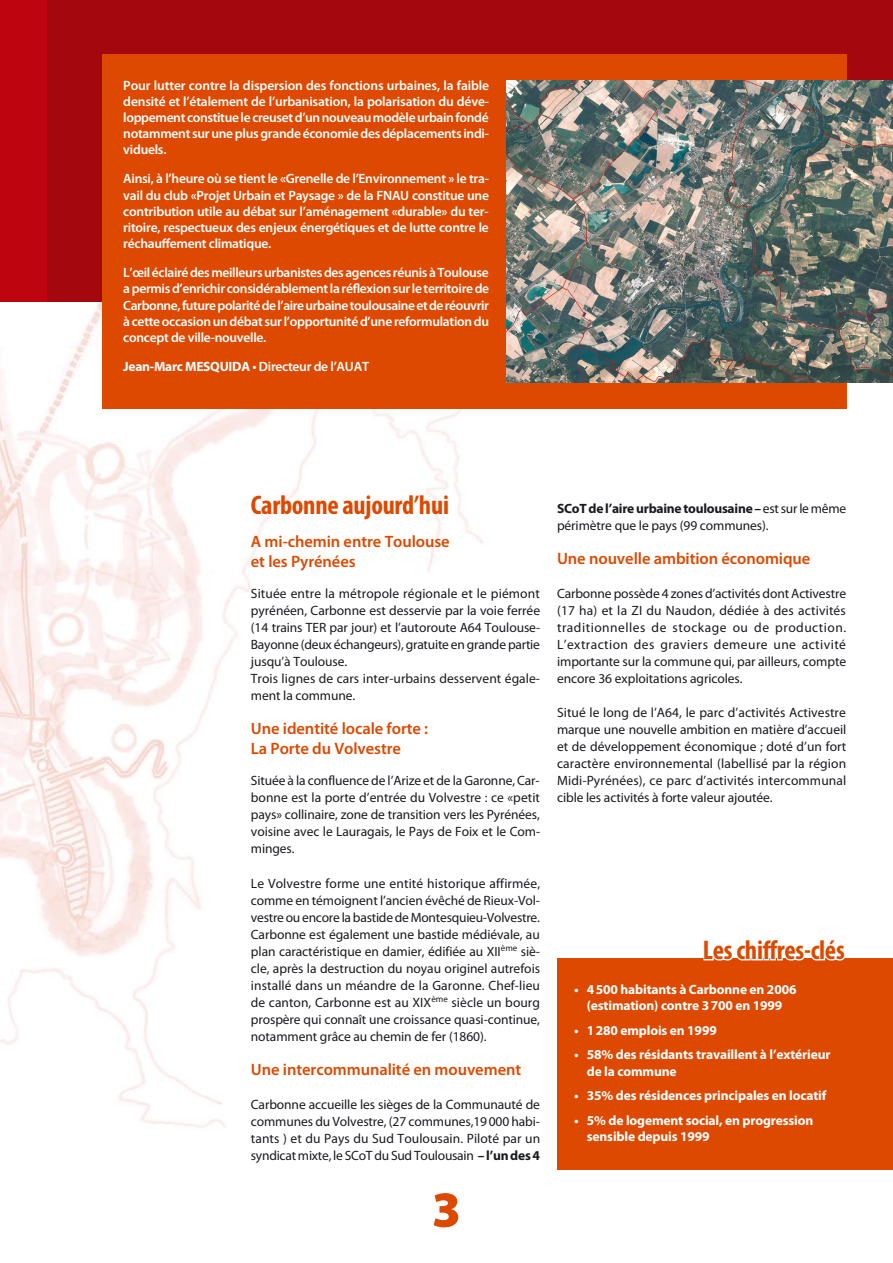
<style>
.page{position:relative;width:893px;height:1263px;background:#fff}
.page>*{position:absolute;margin:0;border:0;box-sizing:border-box;transform-origin:0 0}
.t1{font:900 51px "Myriad Pro";color:#dd4900}
.t2{font:700 condensed 27px "Myriad Pro";letter-spacing:-.01em;color:#dd4900}
.t3{font:600 16.5px/19.8px "Myriad Pro";letter-spacing:-.005em;color:#dd4900}
.t4{font:13.5px/17px "Myriad Pro";letter-spacing:-.005em;color:#191a1e;text-align:justify}
.t5{font:600 13.5px/16.2px "Myriad Pro";letter-spacing:-.02em;color:#fff;text-align:justify}
.t6{font:700 13.5px/16.2px "Myriad Pro";letter-spacing:-.01em;color:#fff}
.s1{font-weight:700}
</style>
<div class="page">
<img style="left:0;top:302px;width:573px;height:868px">
<div style="left:0;top:0;width:893px;height:302px;background:#a4080e"></div>
<div style="left:0;top:0;width:47px;height:302px;background:#bd040f"></div>
<div style="left:102px;top:54px;width:744px;height:354px;background:#dd4900"></div>
<div style="left:557px;top:958px;width:336px;height:211px;background:#dd4900"></div>
<svg style="left:703px;top:958px;width:142px;height:3px"></svg>
<img style="left:506px;top:80px;width:387px;height:303px">
<p class="t5" style="left:123px;top:77px;width:367px">Pour lutter contre la dispersion des fonctions urbaines, la faible densité et l’étalement de l’urbanisation, la polarisation du déve&shy;loppement constitue le creuset d’un nouveau modèle urbain fondé notamment sur une plus grande économie des déplacements indi&shy;viduels.</p>
<p class="t5" style="left:123px;top:171px;width:367px">Ainsi, à l’heure où se tient le «Grenelle de l’Environnement » le tra&shy;vail du club «Projet Urbain et Paysage » de la FNAU constitue une contribution utile au débat sur l’aménagement «durable» du ter&shy;ritoire, respectueux des enjeux énergétiques et de lutte contre le réchauffement climatique.</p>
<p class="t5" style="left:123px;top:265px;width:367px">L’œil éclairé des meilleurs urbanistes des agences réunis à Toulouse a permis d’enrichir considérablement la réflexion sur le territoire de Carbonne, future polarité de l’aire urbaine toulousaine et de réouvrir à cette occasion un débat sur l’opportunité d’une reformulation du concept de ville-nouvelle.</p>
<p class="t5" style="left:123px;top:358px;width:247px"><span class="s1">Jean-Marc MESQUIDA</span> • Directeur de l’AUAT</p>
<h2 class="t2" style="left:251px;top:490px;width:200px">Carbonne aujourd’hui</h2>
<p class="t3" style="left:251px;top:532px;width:200px">A mi-chemin entre Toulouse et les Pyrénées</p>
<p class="t4" style="left:251px;top:586px;width:291px;text-align:left">Située entre la métropole régionale et le piémont pyrénéen, Carbonne est desservie par la voie ferrée (14 trains TER par jour) et l’autoroute A64 Toulouse-Bayonne (deux échangeurs), gratuite en grande partie jusqu’à Toulouse.<br>Trois lignes de cars inter-urbains desservent égale&shy;ment la commune.</p>
<p class="t3" style="left:251px;top:719px;width:179px">Une identité locale forte :<br>La Porte du Volvestre</p>
<p class="t4" style="left:251px;top:773px;width:291px">Située à la confluence de l’Arize et de la Garonne, Car&shy;bonne est la porte d’entrée du Volvestre : ce «petit pays» collinaire, zone de transition vers les Pyrénées, voisine avec le Lauragais, le Pays de Foix et le Com&shy;minges.</p>
<p class="t4" style="left:251px;top:875px;width:291px">Le Volvestre forme une entité historique affirmée, comme en témoignent l’ancien évêché de Rieux-Vol&shy;vestre ou encore la bastide de Montesquieu-Volvestre.<br>Carbonne est également une bastide médiévale, au plan caractéristique en damier, édifiée au XII<sup>ème</sup> siè&shy;cle, après la destruction du noyau originel autrefois installé dans un méandre de la Garonne. Chef-lieu de canton, Carbonne est au XIX<sup>ème</sup> siècle un bourg prospère qui connaît une croissance quasi-continue, notamment grâce au chemin de fer (1860).</p>
<p class="t3" style="left:251px;top:1059px;width:272px">Une intercommunalité en mouvement</p>
<p class="t4" style="left:251px;top:1096px;width:291px">Carbonne accueille les sièges de la Communauté de communes du Volvestre, (27 communes,19 000 habi&shy;tants ) et du Pays du Sud Toulousain. Piloté par un syndicat mixte, le SCoT du Sud Toulousain <span class="s1">– l’un des 4</span></p>
<h1 class="t1" style="left:432px;top:1181px;width:31px">3</h1>
<p class="t4" style="left:557px;top:500px;width:291px"><span class="s1">SCoT de l’aire urbaine toulousaine –</span> est sur le même périmètre que le pays (99 communes).</p>
<p class="t3" style="left:557px;top:549px;width:255px">Une nouvelle ambition économique</p>
<p class="t4" style="left:557px;top:586px;width:291px">Carbonne possède 4 zones d’activités dont Activestre (17 ha) et la ZI du Naudon, dédiée à des activités traditionnelles de stockage ou de production.<br>L’extraction des graviers demeure une activité importante sur la commune qui, par ailleurs, compte encore 36 exploitations agricoles.</p>
<p class="t4" style="left:557px;top:705px;width:291px">Situé le long de l’A64, le parc d’activités Activestre marque une nouvelle ambition en matière d’accueil et de développement économique ; doté d’un fort caractère environnemental (labellisé par la région Midi-Pyrénées), ce parc d’activités intercommunal cible les activités à forte valeur ajoutée.</p>
<h2 class="t2" style="left:703px;top:935px;width:143px">Les chiffres-clés</h2>
<p class="t6" style="left:574px;top:981px;width:224px;text-align:center">• 4 500 habitants à Carbonne en 2006 (estimation) contre 3 700 en 1999</p>
<p class="t6" style="left:574px;top:1022px;width:144px">• 1 280 emplois en 1999</p>
<p class="t6" style="left:587px;top:1047px;width:245px;text-indent:-13px">• 58% des résidants travaillent à l’extérieur de la commune</p>
<p class="t6" style="left:574px;top:1088px;width:254px">• 35% des résidences principales en locatif</p>
<p class="t6" style="left:587px;top:1112px;width:228px;text-indent:-13px">• 5% de logement social, en progression sensible depuis 1999</p>
</div>
